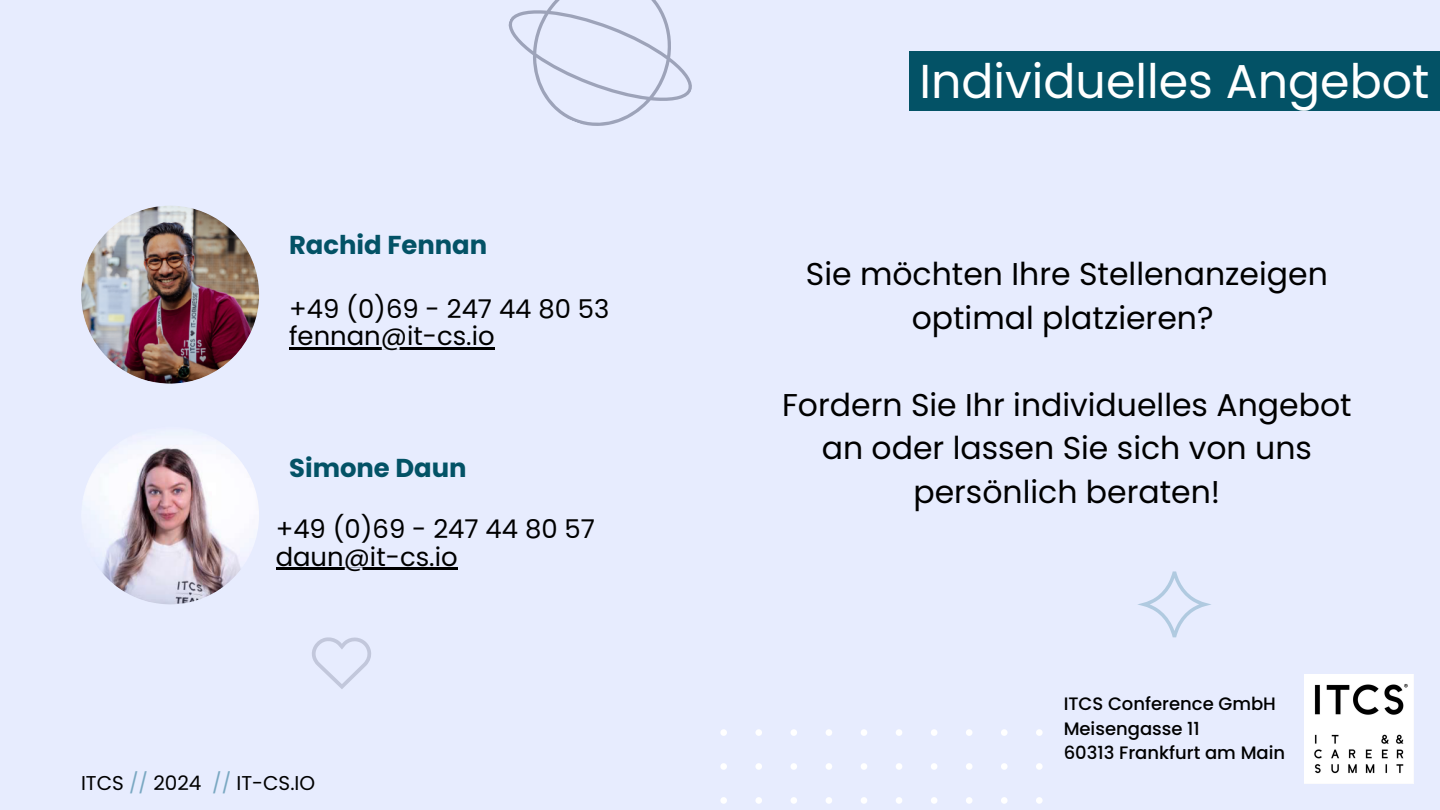
<style>
.page{position:relative;width:1440px;height:810px;background:#e7ecfe}
.page>*{position:absolute;margin:0;border:0;box-sizing:border-box;transform-origin:0 0}
.t1{font:47.5px "Poppins";color:#fff}
.t2{font:31.5px/43.5px "Poppins";color:#000;text-align:center}
.t3{font:25.9px "Poppins";color:#000}
.t4{font:700 25.9px "Poppins";color:#035266}
.t5{font:20px "Poppins";color:#000}
.t6{font:500 18px "Poppins";color:#000}
.s1{color:#7aa8c2}
</style>
<div class="page">
<img style="left:1304px;top:674px;width:110px;height:110px">
<svg style="left:508px;top:0;width:184px;height:126px"></svg>
<svg style="left:312px;top:637px;width:59px;height:52px"></svg>
<img style="left:81px;top:206px;width:178px;height:178px;border-radius:50%">
<img style="left:81px;top:426px;width:178px;height:178px;border-radius:50%">
<div style="left:909px;top:51px;width:531px;height:60px;background:#035266"></div>
<svg style="left:720px;top:729px;width:323px;height:75px"></svg>
<svg style="left:1138px;top:571px;width:73px;height:66px"></svg>
<hr style="left:289px;top:347px;width:206px;height:2px;background:#000">
<hr style="left:276px;top:568px;width:182px;height:2px;background:#000">
<h3 class="t4" style="left:289px;top:227px;width:200px">Rachid Fennan</h3>
<p class="t3" style="left:289px;top:290px;width:322px">+49 (0)69 - 247 44 80 53</p>
<h3 class="t3" style="left:289px;top:318px;width:207px">fennan@it-cs.io</h3>
<h4 class="t4" style="left:289px;top:449px;width:179px">Simone Daun</h4>
<h4 class="t3" style="left:276px;top:511px;width:321px">+49 (0)69 - 247 44 80 57</h4>
<h5 class="t3" style="left:276px;top:539px;width:183px">daun@it-cs.io</h5>
<p class="t5" style="left:81px;top:769px;width:236px">ITCS <span class="s1">//</span> 2024 <span class="s1">//</span> IT-CS.IO</p>
<h2 class="t1" style="left:919px;top:48px;width:512px">Individuelles Angebot</h2>
<p class="t2" style="left:806px;top:252px;width:523px">Sie möchten Ihre Stellenanzeigen optimal platzieren?</p>
<p class="t2" style="left:782px;top:383px;width:571px">Fordern Sie Ihr individuelles Angebot an oder lassen Sie sich von uns persönlich beraten!</p>
<p class="t6" style="left:1064px;top:691px;width:214px">ITCS Conference GmbH</p>
<p class="t6" style="left:1064px;top:716px;width:138px">Meisengasse 11</p>
<p class="t6" style="left:1064px;top:740px;width:223px">60313 Frankfurt am Main</p>
</div>
